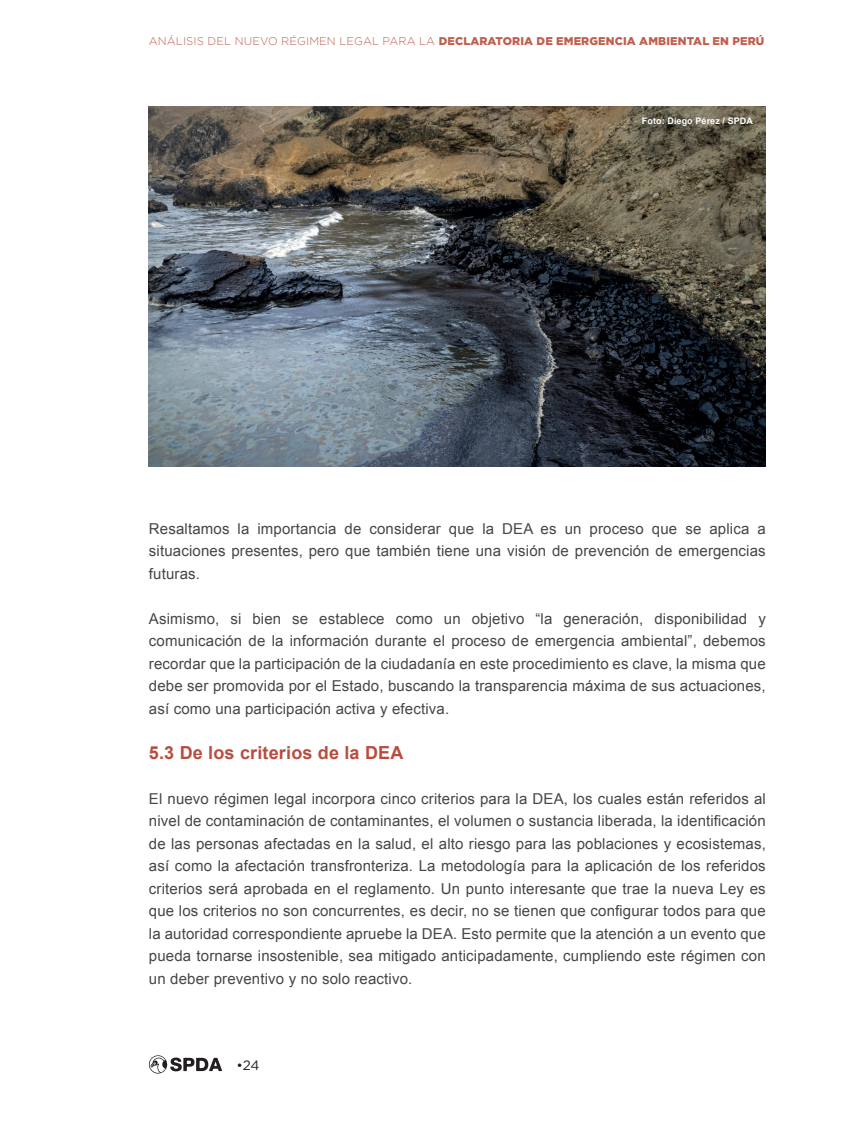
<style>
.page{position:relative;width:851px;height:1127px;background:#fff}
.page>*{position:absolute;margin:0;border:0;box-sizing:border-box;transform-origin:0 0}
.t1{font:700 18px "Arial";letter-spacing:.01em;color:#b84d3f}
.t2{font:15px/22.5px "Arial";letter-spacing:.01em;color:#454647;text-align:justify}
.t3{font:13.5px "Gotham";color:#231f20}
.t4{font:900 11.25px "Gotham";letter-spacing:.01em;color:#c05f4e}
.t5{font:700 9px "Arial";letter-spacing:.01em;color:#fff}
.s1{font-weight:300}
</style>
<div class="page">
<svg style="left:148px;top:1055px;width:74px;height:19px"></svg>
<img style="left:149px;top:106px;width:616px;height:360px">
<p class="t4" style="left:149px;top:33px;width:617px"><span class="s1">ANÁLISIS DEL NUEVO RÉGIMEN LEGAL PARA LA</span> DECLARATORIA DE EMERGENCIA AMBIENTAL EN PERÚ</p>
<p class="t5" style="left:641px;top:114px;width:113px">Foto: Diego Pérez / SPDA</p>
<p class="t2" style="left:149px;top:517px;width:618px">Resaltamos la importancia de considerar que la DEA es un proceso que se aplica a situaciones presentes, pero que también tiene una visión de prevención de emergencias futuras.</p>
<p class="t2" style="left:149px;top:607px;width:618px">Asimismo, si bien se establece como un objetivo “la generación, disponibilidad y comunicación de la información durante el proceso de emergencia ambiental”, debemos recordar que la participación de la ciudadanía en este procedimiento es clave, la misma que debe ser promovida por el Estado, buscando la transparencia máxima de sus actuaciones, así como una participación activa y efectiva.</p>
<p class="t1" style="left:149px;top:741px;width:256px">5.3 De los criterios de la DEA</p>
<p class="t2" style="left:149px;top:787px;width:618px">El nuevo régimen legal incorpora cinco criterios para la DEA, los cuales están referidos al nivel de contaminación de contaminantes, el volumen o sustancia liberada, la identificación de las personas afectadas en la salud, el alto riesgo para las poblaciones y ecosistemas, así como la afectación transfronteriza. La metodología para la aplicación de los referidos criterios será aprobada en el reglamento. Un punto interesante que trae la nueva Ley es que los criterios no son concurrentes, es decir, no se tienen que configurar todos para que la autoridad correspondiente apruebe la DEA. Esto permite que la atención a un evento que pueda tornarse insostenible, sea mitigado anticipadamente, cumpliendo este régimen con un deber preventivo y no solo reactivo.</p>
<p class="t3" style="left:236px;top:1056px;width:25px">•24</p>
</div>
